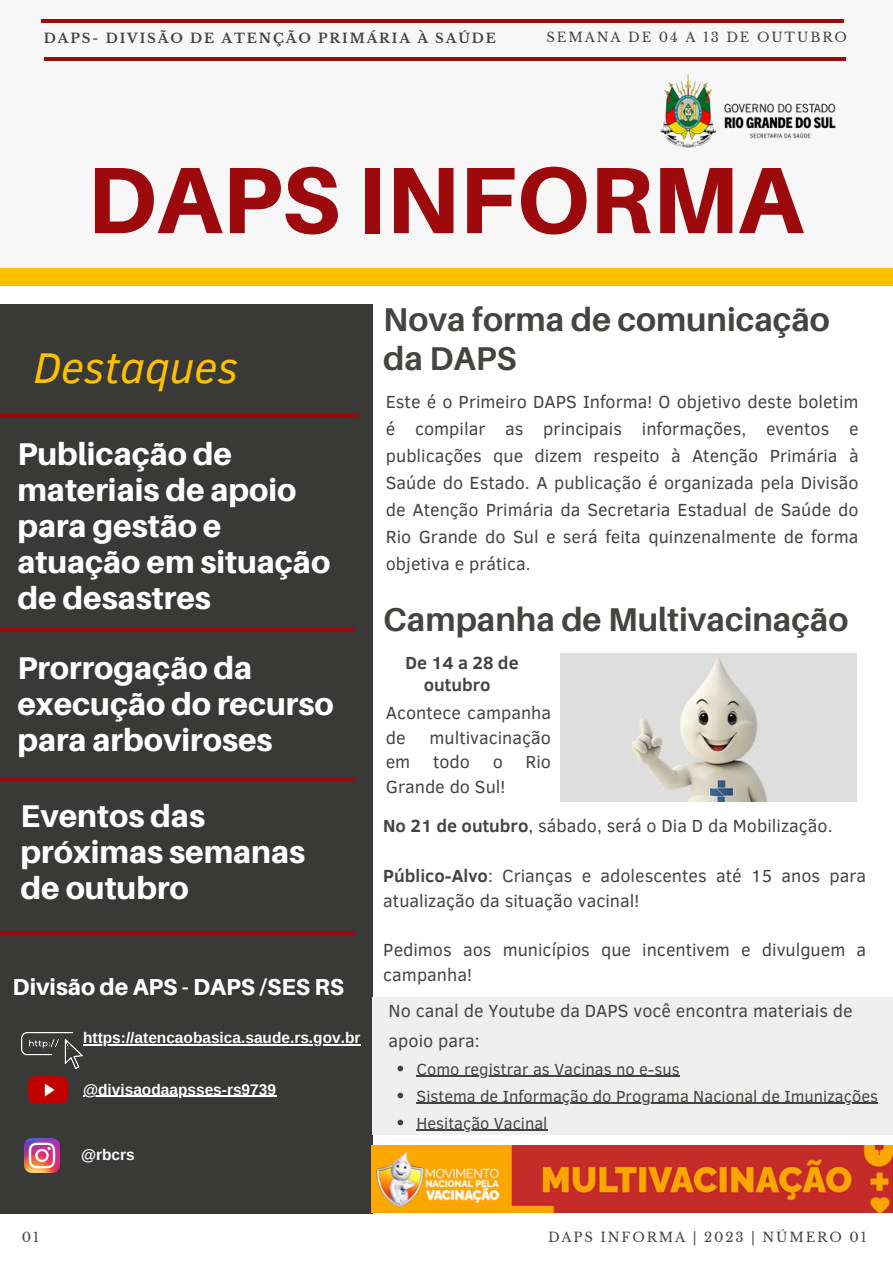
<style>
.page{position:relative;width:893px;height:1264px;background:#fff}
.page>*{position:absolute;margin:0;border:0;box-sizing:border-box;transform-origin:0 0}
.t1{font:800 94.35px "Aileron";color:#9d0a0e}
.t2{font:italic 44.1px "Clear Sans";color:#ffc000}
.t3{font:700 33px/38.2px "Aileron";color:#444440}
.t4{font:800 31.5px/36px "Aileron";color:#fff}
.t5{font:800 23.1px "Aileron";color:#fff}
.t6{font:18px/27px "Clear Sans";color:#444440}
.t7{font:700 18px/22.5px "Clear Sans";color:#444440;text-align:center}
.t8{font:16.5px "Clear Sans";color:#444440}
.t9{font:700 15.45px "Arimo";color:#fff}
.t10{font:13.2px "Libre Baskerville";letter-spacing:.14em;color:#444440}
.t11{font:700 13.2px "Libre Baskerville";letter-spacing:.14em;color:#444440}
.s1{font-weight:700}
</style>
<div class="page">
<div style="left:0;top:305px;width:372px;height:908px;background:#393938"></div>
<hr style="left:0;top:627px;width:355px;height:4px;background:#9d0a0e">
<hr style="left:0;top:777px;width:355px;height:3px;background:#9d0a0e">
<hr style="left:0;top:931px;width:355px;height:3px;background:#9d0a0e">
<hr style="left:0;top:414px;width:358px;height:3px;background:#9d0a0e">
<div style="left:0;top:0;width:892px;height:286px;background:#f7f7f7"></div>
<hr style="left:44px;top:57px;width:801px;height:4px;background:#9d0a0e">
<hr style="left:42px;top:20px;width:801px;height:3px;background:#9d0a0e">
<div style="left:0;top:269px;width:892px;height:17px;background:#ffc000"></div>
<img style="left:660px;top:74px;width:176px;height:74px">
<img style="left:29px;top:1076px;width:38px;height:27px">
<img style="left:24px;top:1138px;width:35px;height:34px">
<img style="left:22px;top:1032px;width:61px;height:36px">
<img style="left:560px;top:654px;width:296px;height:147px">
<img style="left:371px;top:1145px;width:521px;height:67px">
<hr style="left:83px;top:1044px;width:277px;height:1px;background:#fff">
<hr style="left:83px;top:1095px;width:193px;height:1px;background:#fff">
<div style="left:371px;top:997px;width:521px;height:137px;background:#efefef"></div>
<svg style="left:397px;top:1065px;width:6px;height:6px"></svg>
<hr style="left:416px;top:1075px;width:264px;height:1px;background:#444440">
<svg style="left:397px;top:1092px;width:6px;height:6px"></svg>
<hr style="left:416px;top:1102px;width:462px;height:1px;background:#444440">
<svg style="left:397px;top:1119px;width:6px;height:6px"></svg>
<hr style="left:416px;top:1129px;width:131px;height:1px;background:#444440">
<p class="t11" style="left:44px;top:30px;width:453px">DAPS- DIVISÃO DE ATENÇÃO PRIMÁRIA À SAÚDE</p>
<p class="t10" style="left:546px;top:30px;width:302px">SEMANA DE 04 A 13 DE OUTUBRO</p>
<p class="t1" style="left:87px;top:142px;width:717px">DAPS INFORMA</p>
<p class="t2" style="left:34px;top:335px;width:206px">Destaques</p>
<p class="t4" style="left:17px;top:436px;width:314px">Publicação de materiais de apoio para gestão e atuação em situação de desastres</p>
<p class="t4" style="left:17px;top:649px;width:318px">Prorrogação da execução do recurso para arboviroses</p>
<p class="t4" style="left:21px;top:797px;width:286px">Eventos das próximas semanas de outubro</p>
<p class="t5" style="left:13px;top:973px;width:333px">Divisão de APS - DAPS /SES RS</p>
<p class="t9" style="left:83px;top:1029px;width:279px">https://atencaobasica.saude.rs.gov.br</p>
<p class="t9" style="left:83px;top:1080px;width:194px">@divisaodaapsses-rs9739</p>
<p class="t9" style="left:81px;top:1146px;width:55px">@rbcrs</p>
<p class="t3" style="left:383px;top:300px;width:448px">Nova forma de comunicação da DAPS</p>
<p class="t6" style="left:386px;top:387px;width:474px;text-align:justify">Este é o Primeiro DAPS Informa! O objetivo deste boletim é compilar as principais informações, eventos e publicações que dizem respeito à Atenção Primária à Saúde do Estado. A publicação é organizada pela Divisão de Atenção Primária da Secretaria Estadual de Saúde do Rio Grande do Sul e será feita quinzenalmente de forma objetiva e prática.</p>
<p class="t3" style="left:383px;top:599px;width:466px">Campanha de Multivacinação</p>
<p class="t7" style="left:405px;top:650px;width:115px">De 14 a 28 de outubro</p>
<p class="t6" style="left:386px;top:699px;width:167px;line-height:24.8px">Acontece campanha de</p>
<p class="t6" style="left:429px;top:723px;width:123px">multivacinação</p>
<p class="t6" style="left:386px;top:747px;width:26px">em</p>
<p class="t6" style="left:433px;top:747px;width:38px">todo</p>
<p class="t6" style="left:492px;top:747px;width:12px">o</p>
<p class="t6" style="left:525px;top:747px;width:27px">Rio</p>
<p class="t6" style="left:386px;top:772px;width:121px">Grande do Sul!</p>
<p class="t6" style="left:383px;top:811px;width:451px"><span class="s1">No 21 de outubro</span>, sábado, será o Dia D da Mobilização.</p>
<p class="t6" style="left:383px;top:862px;width:484px;line-height:24.8px"><span class="s1">Público-Alvo</span>: Crianças e adolescentes até 15 anos para atualização da situação vacinal!</p>
<p class="t6" style="left:383px;top:936px;width:484px;line-height:24.8px">Pedimos aos municípios que incentivem e divulguem a campanha!</p>
<p class="t6" style="left:388px;top:995px;width:465px;line-height:29.2px">No canal de Youtube da DAPS você encontra materiais de apoio para:</p>
<p class="t8" style="left:416px;top:1056px;width:265px">Como registrar as Vacinas no e-sus</p>
<p class="t8" style="left:416px;top:1083px;width:463px">Sistema de Informação do Programa Nacional de Imunizações</p>
<p class="t8" style="left:416px;top:1110px;width:132px">Hesitação Vacinal</p>
<p class="t10" style="left:22px;top:1229px;width:19px">01</p>
<p class="t10" style="left:548px;top:1229px;width:320px">DAPS INFORMA | 2023 | NÚMERO 01</p>
</div>
